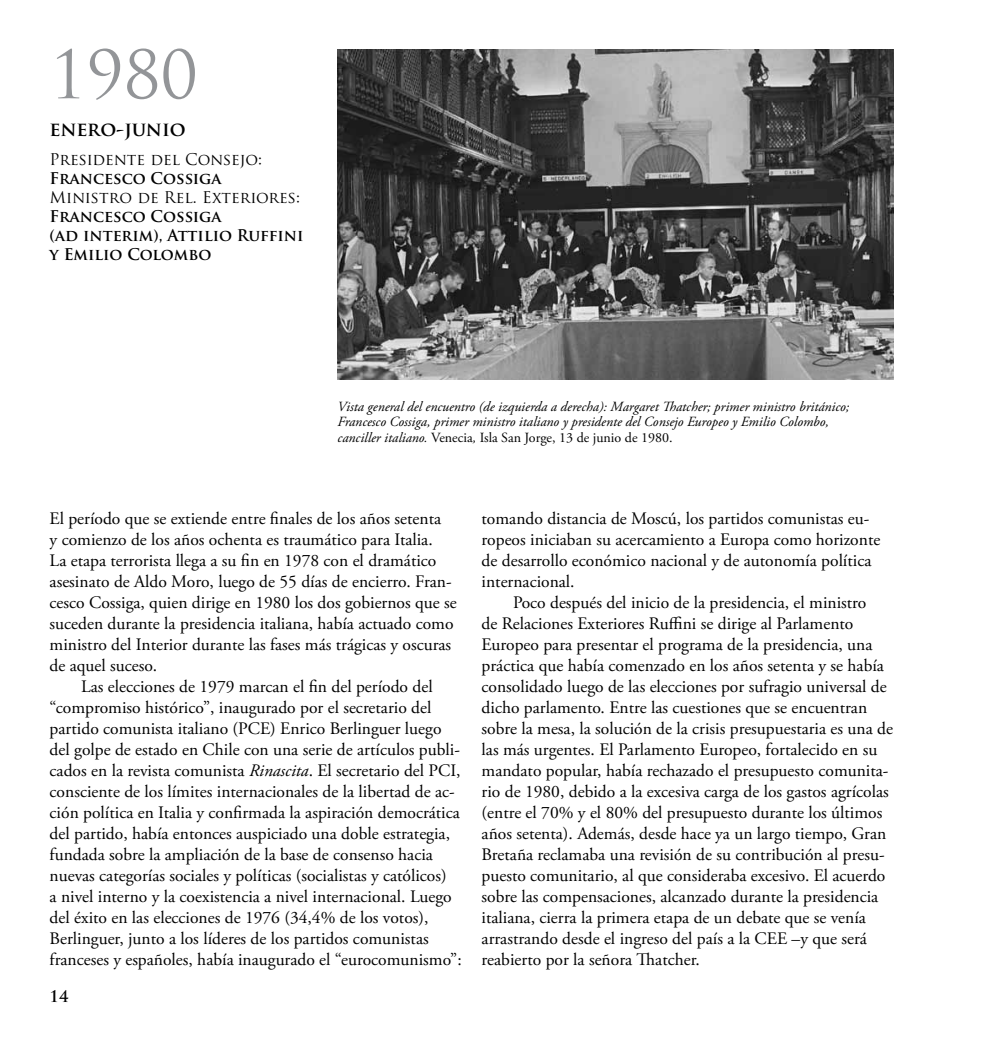
<style>
.page{position:relative;width:993px;height:1042px;background:#fff}
.page>*{position:absolute;margin:0;border:0;box-sizing:border-box;transform-origin:0 0}
.t1{font:64.75px "Trajan Pro";color:#939598}
.t2{font:700 19.25px "Trajan Pro";letter-spacing:-.01em;color:#000}
.t3{font:17.5px/21px "Adobe Garamond Pro";color:#000}
.t4{font:700 15.75px/18.9px "Trajan Pro";color:#000}
.t5{font:15.75px "Trajan Pro";color:#000}
.t6{font:italic 14px/15.4px "Adobe Garamond Pro";color:#000}
.s1{font-style:normal}
.s2{font-style:italic}
</style>
<div class="page">
<img style="left:337px;top:50px;width:556px;height:329px">
<h1 class="t1" style="left:50px;top:34px;width:149px">1980</h1>
<p class="t2" style="left:50px;top:117px;width:137px">enero-junio</p>
<p class="t5" style="left:50px;top:150px;width:214px">Presidente del Consejo:</p>
<p class="t4" style="left:50px;top:169px;width:173px">Francesco Cossiga</p>
<p class="t5" style="left:50px;top:187px;width:252px">Ministro de Rel. Exteriores:</p>
<p class="t4" style="left:50px;top:207px;width:255px">Francesco Cossiga<br>(ad interim), Attilio Ruffini y Emilio Colombo</p>
<p class="t6" style="left:337px;top:399px;width:513px">Vista general del encuentro (de izquierda a derecha): Margaret Thatcher; primer ministro británico;<br>Francesco Cossiga, primer ministro italiano y presidente del Consejo Europeo y Emilio Colombo, canciller italiano. <span class="s1">Venecia</span>, <span class="s1">Isla San Jorge, 13 de junio de 1980.</span></p>
<p class="t3" style="left:50px;top:508px;width:408px">El período que se extiende entre finales de los años setenta<br>y comienzo de los años ochenta es traumático para Italia.<br>La etapa terrorista llega a su fin en 1978 con el dramático asesinato de Aldo Moro, luego de 55 días de encierro. Fran&shy;cesco Cossiga, quien dirige en 1980 los dos gobiernos que se suceden durante la presidencia italiana, había actuado como ministro del Interior durante las fases más trágicas y oscuras de aquel suceso.</p>
<p class="t3" style="left:50px;top:676px;width:413px;text-indent:31px">Las elecciones de 1979 marcan el fin del período del “compromiso histórico”, inaugurado por el secretario del partido comunista italiano (PCE) Enrico Berlinguer luego del golpe de estado en Chile con una serie de artículos publi&shy;cados en la revista comunista <span class="s2">Rinascita</span>. El secretario del PCI, consciente de los límites internacionales de la libertad de ac&shy;ción política en Italia y confirmada la aspiración democrática del partido, había entonces auspiciado una doble estrategia, fundada sobre la ampliación de la base de consenso hacia nuevas categorías sociales y políticas (socialistas y católicos)<br>a nivel interno y la coexistencia a nivel internacional. Luego del éxito en las elecciones de 1976 (34,4% de los votos), Berlinguer, junto a los líderes de los partidos comunistas franceses y españoles, había inaugurado el “eurocomunismo”:</p>
<p class="t4" style="left:50px;top:986px;width:20px">14</p>
<p class="t3" style="left:481px;top:508px;width:400px">tomando distancia de Moscú, los partidos comunistas eu&shy;ropeos iniciaban su acercamiento a Europa como horizonte de desarrollo económico nacional y de autonomía política internacional.</p>
<p class="t3" style="left:481px;top:592px;width:413px;text-indent:31px">Poco después del inicio de la presidencia, el ministro<br>de Relaciones Exteriores Ruffini se dirige al Parlamento Europeo para presentar el programa de la presidencia, una práctica que había comenzado en los años setenta y se había consolidado luego de las elecciones por sufragio universal de dicho parlamento. Entre las cuestiones que se encuentran sobre la mesa, la solución de la crisis presupuestaria es una de las más urgentes. El Parlamento Europeo, fortalecido en su mandato popular, había rechazado el presupuesto comunita&shy;rio de 1980, debido a la excesiva carga de los gastos agrícolas (entre el 70% y el 80% del presupuesto durante los últimos años setenta). Además, desde hace ya un largo tiempo, Gran Bretaña reclamaba una revisión de su contribución al presu&shy;puesto comunitario, al que consideraba excesivo. El acuerdo sobre las compensaciones, alcanzado durante la presidencia italiana, cierra la primera etapa de un debate que se venía arrastrando desde el ingreso del país a la CEE –y que será reabierto por la señora Thatcher.</p>
</div>
